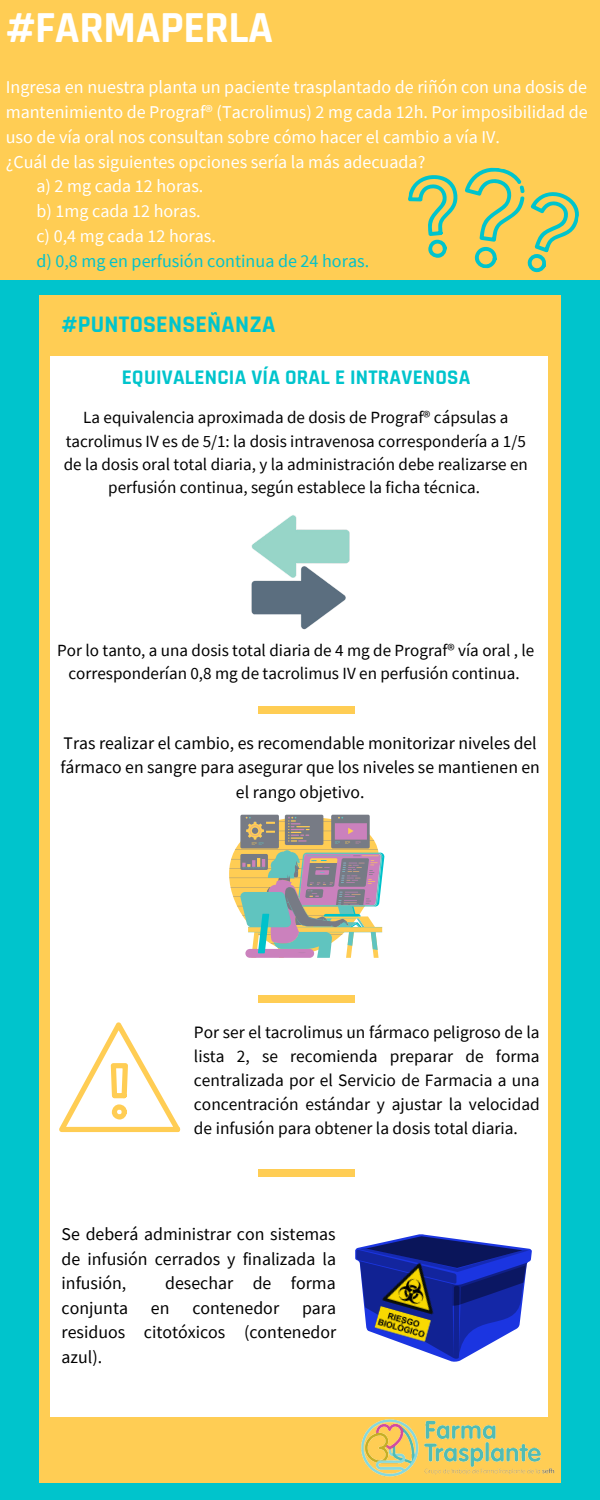
<style>
.page{position:relative;width:600px;height:1500px;background:#00c4cc}
.page>*{position:absolute;margin:0;border:0;box-sizing:border-box;transform-origin:0 0}
.t1{font:700 44.8px "Rajdhani";letter-spacing:-.01em;color:#fff}
.t2{font:700 24px "Rajdhani";letter-spacing:.01em;color:#00c4cc}
.t3{font:700 21px "Rajdhani";letter-spacing:.01em;color:#00c4cc}
.t4{font:18.1px/24.8px "Source Sans Pro";color:#fff;text-align:justify}
.t5{font:18.1px "Source Sans Pro";color:#00c2cb}
.t6{font:17.9px/24.6px "Source Sans Pro";color:#000;text-align:justify}
.t7{font:17.7px/24.2px "Source Sans Pro";color:#000;text-align:center}
.t8{font:17.4px/24px "Source Sans Pro";color:#000;text-align:justify}
.t9{font:17.1px/23.3px "Source Sans Pro";color:#000;text-align:center}
</style>
<div class="page">
<div style="left:0;top:0;width:600px;height:280px;background:#ffcd54"></div>
<div style="left:39px;top:296px;width:522px;height:1187px;background:#ffcd54"></div>
<div style="left:50px;top:356px;width:498px;height:1060px;background:#fff"></div>
<div style="left:258px;top:706px;width:97px;height:8px;background:#ffcd54"></div>
<svg style="left:408px;top:167px;width:171px;height:106px"></svg>
<img style="left:355px;top:1416px;width:200px;height:61px">
<img style="left:251px;top:515px;width:99px;height:115px">
<svg style="left:229px;top:815px;width:155px;height:143px"></svg>
<div style="left:258px;top:995px;width:97px;height:7px;background:#ffcd54"></div>
<svg style="left:59px;top:1022px;width:122px;height:111px"></svg>
<div style="left:258px;top:1169px;width:97px;height:8px;background:#ffcd54"></div>
<svg style="left:355px;top:1234px;width:177px;height:128px"></svg>
<img style="left:364px;top:1248px;width:93px;height:100px">
<p class="t1" style="left:6px;top:0;width:269px">#FARMAPERLA</p>
<p class="t4" style="left:6px;top:74px;width:584px">Ingresa en nuestra planta un paciente trasplantado de riñón con una dosis de mantenimiento de Prograf® (Tacrolimus) 2 mg cada 12h. Por imposibilidad de uso de vía oral nos consultan sobre cómo hacer el cambio a vía IV.</p>
<p class="t4" style="left:6px;top:149px;width:421px">¿Cuál de las siguientes opciones sería la más adecuada?</p>
<p class="t4" style="left:36px;top:173px;width:169px">a) 2 mg cada 12 horas.</p>
<p class="t4" style="left:36px;top:198px;width:166px">b) 1mg cada 12 horas.</p>
<p class="t4" style="left:36px;top:223px;width:181px">c) 0,4 mg cada 12 horas.</p>
<p class="t5" style="left:36px;top:249px;width:334px">d) 0,8 mg en perfusión continua de 24 horas.</p>
<p class="t2" style="left:62px;top:310px;width:215px">#PUNTOSENSEÑANZA</p>
<p class="t3" style="left:122px;top:365px;width:350px">EQUIVALENCIA VÍA ORAL E INTRAVENOSA</p>
<p class="t9" style="left:64px;top:406px;width:466px">La equivalencia aproximada de dosis de Prograf® cápsulas a tacrolimus IV es de 5/1: la dosis intravenosa correspondería a 1/5 de la dosis oral total diaria, y la administración debe realizarse en perfusión continua, según establece la ficha técnica.</p>
<p class="t9" style="left:57px;top:638px;width:479px">Por lo tanto, a una dosis total diaria de 4 mg de Prograf® vía oral , le corresponderían 0,8 mg de tacrolimus IV en perfusión continua.</p>
<p class="t7" style="left:60px;top:731px;width:481px">Tras realizar el cambio, es recomendable monitorizar niveles del fármaco en sangre para asegurar que los niveles se mantienen en el rango objetivo.</p>
<p class="t8" style="left:194px;top:1020px;width:347px">Por ser el tacrolimus un fármaco peligroso de la lista 2, se recomienda preparar de forma centralizada por el Servicio de Farmacia a una concentración estándar y ajustar la velocidad de infusión para obtener la dosis total diaria.</p>
<p class="t6" style="left:62px;top:1222px;width:276px">Se deberá administrar con sistemas de infusión cerrados y finalizada la infusión,</p>
<p class="t6" style="left:165px;top:1271px;width:172px">desechar de forma</p>
<p class="t6" style="left:62px;top:1295px;width:68px">conjunta</p>
<p class="t6" style="left:151px;top:1295px;width:20px">en</p>
<p class="t6" style="left:192px;top:1295px;width:88px">contenedor</p>
<p class="t6" style="left:62px;top:1295px;width:276px;text-indent:240px">para residuos citotóxicos (contenedor azul).</p>
</div>
